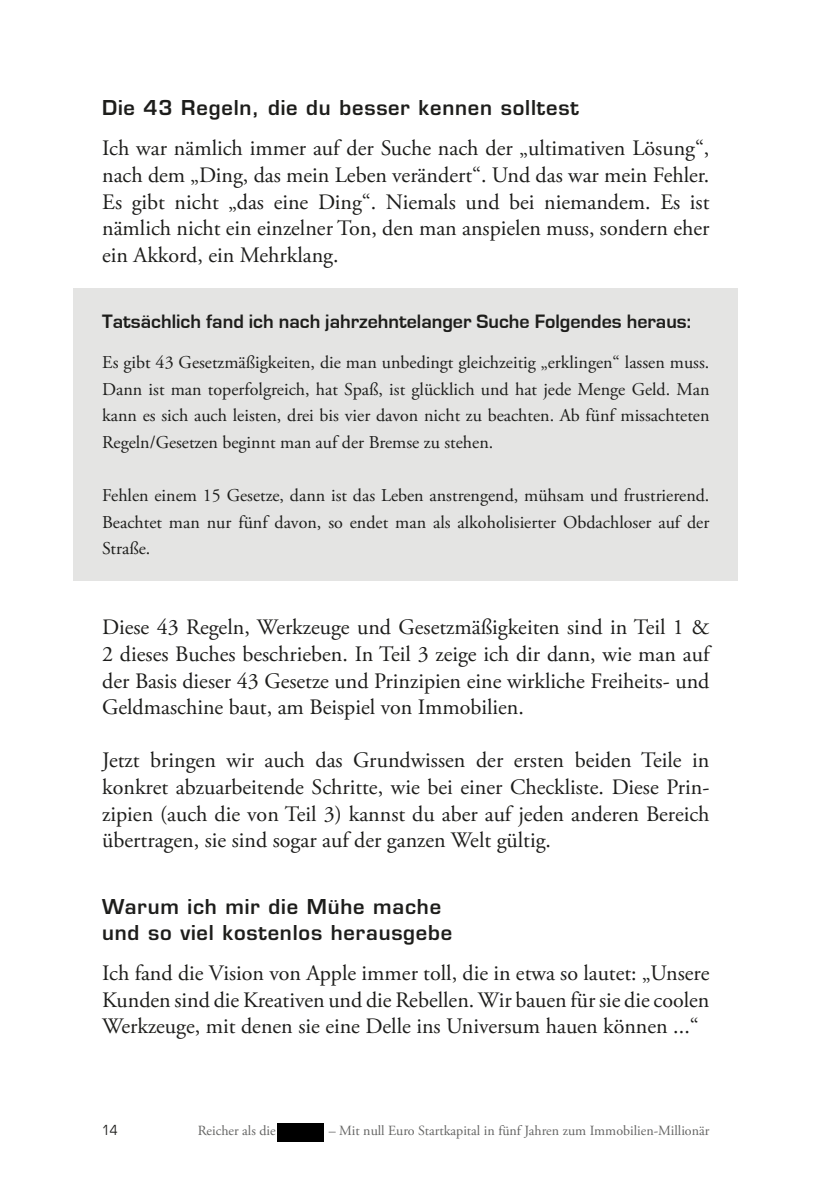
<style>
.page{position:relative;width:840px;height:1191px;background:#fff}
.page>*{position:absolute;margin:0;border:0;box-sizing:border-box;transform-origin:0 0}
.t1{font:22px/26.6px "Adobe Garamond Pro";color:#1d1d1b;text-align:justify}
.t2{font:600 20px/26.6px "Eurostile LT Std";letter-spacing:.04em;color:#1d1d1b}
.t3{font:700 20px "Eurostile";color:#1d1d1b}
.t4{font:18px/26.6px "Adobe Garamond Pro";color:#1d1d1b;text-align:justify}
.t5{font:14px "Adobe Garamond Pro";color:#646463}
.t6{font:condensed 14px "Eurostile LT Std";color:#1d1d1b}
</style>
<div class="page">
<div style="left:74px;top:288px;width:663px;height:293px;background:#e4e4e3"></div>
<div style="left:277px;top:1123px;width:46px;height:19px;background:#000"></div>
<p class="t2" style="left:102px;top:95px;width:478px">Die 43 Regeln, die du besser kennen solltest</p>
<p class="t1" style="left:102px;top:136px;width:608px">Ich war nämlich immer auf der Suche nach der „ultimativen Lösung“, nach dem „Ding, das mein Leben verändert“. Und das war mein Fehler.<br>Es gibt nicht „das eine Ding“. Niemals und bei niemandem. Es ist nämlich nicht ein einzelner Ton, den man anspielen muss, sondern eher ein Akkord, ein Mehrklang.</p>
<p class="t3" style="left:102px;top:312px;width:590px">Tatsächlich fand ich nach jahrzehntelanger Suche Folgendes heraus:</p>
<p class="t4" style="left:102px;top:350px;width:608px">Es gibt 43 Gesetzmäßigkeiten, die man unbedingt gleichzeitig „erklingen“ lassen muss.<br>Dann ist man toperfolgreich, hat Spaß, ist glücklich und hat jede Menge Geld. Man kann es sich auch leisten, drei bis vier davon nicht zu beachten. Ab fünf missachteten Regeln/Gesetzen beginnt man auf der Bremse zu stehen.</p>
<p class="t4" style="left:102px;top:483px;width:608px">Fehlen einem 15 Gesetze, dann ist das Leben anstrengend, mühsam und frustrierend.<br>Beachtet man nur fünf davon, so endet man als alkoholisierter Obdachloser auf der Straße.</p>
<p class="t1" style="left:102px;top:615px;width:608px">Diese 43 Regeln, Werkzeuge und Gesetzmäßigkeiten sind in Teil 1 &amp; 2 dieses Buches beschrieben. In Teil 3 zeige ich dir dann, wie man auf der Basis dieser 43 Gesetze und Prinzipien eine wirkliche Freiheits- und Geldmaschine baut, am Beispiel von Immobilien.</p>
<p class="t1" style="left:102px;top:748px;width:608px">Jetzt bringen wir auch das Grundwissen der ersten beiden Teile in konkret abzuarbeitende Schritte, wie bei einer Checkliste. Diese Prin&shy;zipien (auch die von Teil 3) kannst du aber auf jeden anderen Bereich übertragen, sie sind sogar auf der ganzen Welt gültig.</p>
<p class="t2" style="left:102px;top:893px;width:351px">Warum ich mir die Mühe mache und so viel kostenlos herausgebe</p>
<p class="t1" style="left:102px;top:960px;width:608px">Ich fand die Vision von Apple immer toll, die in etwa so lautet: „Unsere Kunden sind die Kreativen und die Rebellen. Wir bauen für sie die coolen Werkzeuge, mit denen sie eine Delle ins Universum hauen können ...“</p>
<p class="t6" style="left:102px;top:1121px;width:17px">14</p>
<p class="t5" style="left:198px;top:1121px;width:79px">Reicher als die</p>
<p class="t5" style="left:328px;top:1121px;width:382px">– Mit null Euro Startkapital in fünf Jahren zum Immobilien-Millionär</p>
</div>
